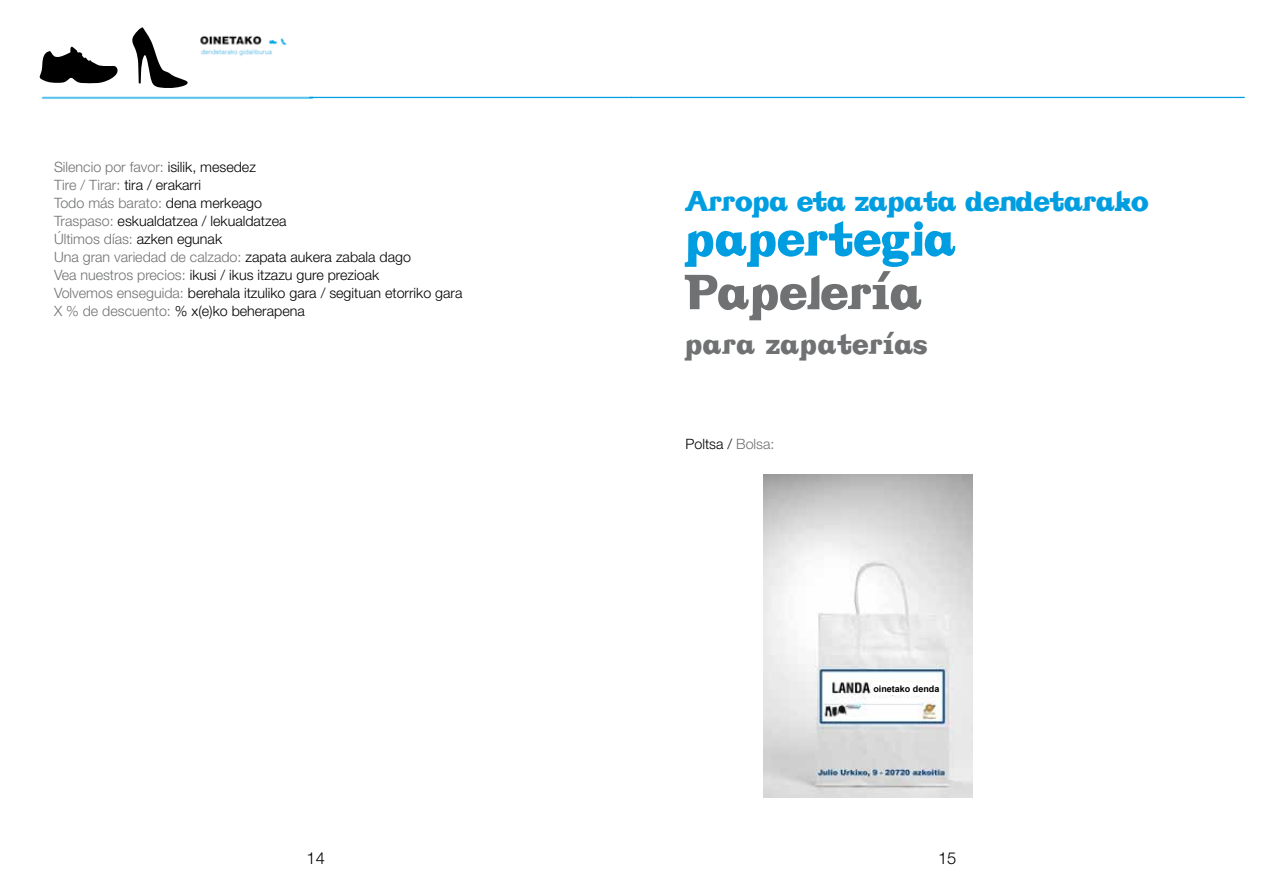
<style>
.page{position:relative;width:1263px;height:893px;background:#fff}
.page>*{position:absolute;margin:0;border:0;box-sizing:border-box;transform-origin:0 0}
.t1{font:51.15px "Vintage";color:#009ee0}
.t2{font:51.15px "Vintage";color:#707172}
.t3{font:30px "Vintage";letter-spacing:-.01em;color:#009ee0}
.t4{font:30px "Vintage";letter-spacing:.015em;color:#707172}
.t5{font:300 16.5px "Helvetica Neue";color:#000}
.t6{font:300 14.25px/18px "Helvetica Neue";color:#000}
.t7{font:700 9px "Arial";color:#000}
.s1{color:#707172}
</style>
<div class="page">
<img style="left:41px;top:36px;width:275px;height:63px">
<hr style="left:309px;top:97px;width:322px;height:1px;background:#009ee0">
<svg style="left:39px;top:46px;width:83px;height:39px"></svg>
<svg style="left:132px;top:27px;width:56px;height:62px"></svg>
<hr style="left:631px;top:97px;width:614px;height:1px;background:#009ee0">
<img style="left:764px;top:474px;width:208px;height:324px">
<div style="left:873px;top:682px;width:63px;height:12px;background:#fff"></div>
<p class="t6" style="left:54px;top:157px;width:410px"><span class="s1">Silencio por favor:</span> isilik, mesedez<br><span class="s1">Tire / Tirar:</span> tira / erakarri<br><span class="s1">Todo más barato:</span> dena merkeago<br><span class="s1">Traspaso:</span> eskualdatzea / lekualdatzea<br><span class="s1">Últimos días:</span> azken egunak<br><span class="s1">Una gran variedad de calzado:</span> zapata aukera zabala dago<br><span class="s1">Vea nuestros precios:</span> ikusi / ikus itzazu gure prezioak<br><span class="s1">Volvemos enseguida:</span> berehala itzuliko gara / segituan etorriko gara <span class="s1">X % de descuento:</span> % x(e)ko beherapena</p>
<h2 class="t3" style="left:685px;top:182px;width:465px">Arropa eta zapata dendetarako</h2>
<h1 class="t1" style="left:685px;top:207px;width:273px">papertegia</h1>
<h1 class="t2" style="left:685px;top:261px;width:239px">Papelería</h1>
<h2 class="t4" style="left:685px;top:326px;width:244px">para zapaterías</h2>
<p class="t6" style="left:685px;top:435px;width:90px">Poltsa / <span class="s1">Bolsa:</span></p>
<p class="t7" style="left:873px;top:684px;width:68px">oinetako denda</p>
<p class="t5" style="left:307px;top:847px;width:20px">14</p>
<p class="t5" style="left:938px;top:847px;width:20px">15</p>
</div>
